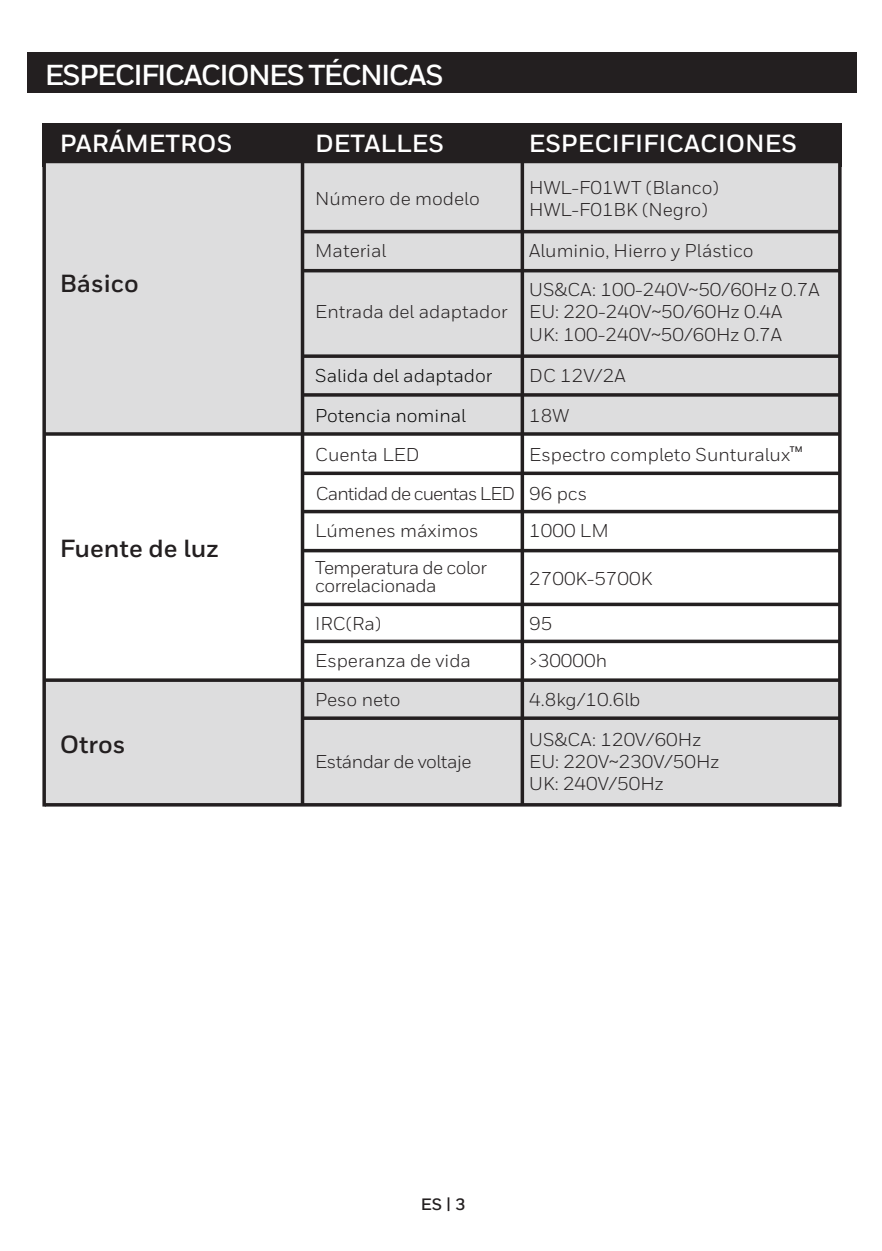
<style>
.page{position:relative;width:882px;height:1251px;background:#fff}
.page>*{position:absolute;margin:0;border:0;box-sizing:border-box;transform-origin:0 0}
.t1{font:700 28.7px "Honeywell Sans";letter-spacing:-.06em;color:#fff}
.t2{font:700 24.85px "Honeywell Sans";color:#fff}
.t3{font:700 24.85px "Honeywell Sans";color:#231f20}
.t4{font:18.55px/22.4px "Honeywell Sans";color:#231f20}
.t5{font:18.55px/37.4px "Honeywell Sans";letter-spacing:-.03em;color:#231f20}
.t6{font:18.55px/39.6px "Honeywell Sans";color:#030303}
.t7{font:18.55px "Honeywell Sans";letter-spacing:-.025em;color:#231f20}
.t8{font:700 16.45px "Honeywell Sans";color:#231f20}
.t9{font:700 8.05px "Honeywell Sans";color:#231f20}
</style>
<div class="page">
<div style="left:42px;top:123px;width:799px;height:44px;background:#231f20"></div>
<div style="left:44px;top:164px;width:795px;height:270px;background:#ddddde"></div>
<div style="left:44px;top:680px;width:795px;height:124px;background:#ddddde"></div>
<div style="left:27px;top:52px;width:829px;height:41px;background:#231f20"></div>
<svg style="left:837px;top:163px;width:4px;height:643px;fill:#231f20"></svg>
<svg style="left:520px;top:163px;width:4px;height:639px;background:#403c3d"></svg>
<hr style="left:302px;top:230px;width:538px;height:3px;background:#231f20">
<hr style="left:302px;top:269px;width:538px;height:3px;background:#231f20">
<svg style="left:304px;top:354px;width:536px;height:4px;background:#393536"></svg>
<hr style="left:44px;top:432px;width:796px;height:3px;background:#231f20">
<svg style="left:304px;top:471px;width:536px;height:4px;background:#423e3f"></svg>
<svg style="left:304px;top:509px;width:536px;height:4px;background:#504d4d"></svg>
<svg style="left:304px;top:548px;width:536px;height:4px;background:#524f50"></svg>
<svg style="left:304px;top:602px;width:536px;height:4px;background:#464344"></svg>
<svg style="left:304px;top:639px;width:536px;height:4px;background:#464243"></svg>
<hr style="left:302px;top:716px;width:538px;height:3px;background:#231f20">
<hr style="left:302px;top:393px;width:538px;height:3px;background:#231f20">
<svg style="left:300px;top:163px;width:4px;height:639px;background:#484546"></svg>
<svg style="left:42px;top:164px;width:4px;height:642px;background:#3d393a"></svg>
<hr style="left:45px;top:678px;width:795px;height:3px;background:#231f20">
<svg style="left:45px;top:802px;width:795px;height:4px;fill:#231f20"></svg>
<h1 class="t1" style="left:45px;top:57px;width:400px">ESPECIFICACIONES TÉCNICAS</h1>
<h2 class="t2" style="left:60px;top:128px;width:174px">PARÁMETROS</h2>
<h2 class="t3" style="left:60px;top:268px;width:80px">Básico</h2>
<h2 class="t3" style="left:60px;top:533px;width:160px">Fuente de luz</h2>
<h2 class="t3" style="left:60px;top:729px;width:67px">Otros</h2>
<h2 class="t2" style="left:315px;top:128px;width:130px">DETALLES</h2>
<h2 class="t2" style="left:528px;top:128px;width:270px">ESPECIFIFICACIONES</h2>
<p class="t4" style="left:529px;top:176px;width:191px">HWL-F01WT (Blanco)<br>HWL-F01BK (Negro)</p>
<p class="t4" style="left:529px;top:230px;width:291px;line-height:39.6px">Aluminio, Hierro y Plástico<br>US&amp;CA: 100-240V~50/60Hz 0.7A</p>
<p class="t4" style="left:529px;top:301px;width:254px">EU: 220-240V~50/60Hz 0.4A<br>UK: 100-240V~50/60Hz 0.7A</p>
<p class="t4" style="left:529px;top:356px;width:262px;line-height:38.9px">DC 12V/2A<br>18W<br>Espectro completo Sunturalux<br>96 pcs<br>1000 LM</p>
<p class="t4" style="left:529px;top:567px;width:124px">2700K-5700K</p>
<p class="t4" style="left:529px;top:605px;width:79px;line-height:37.1px">95 &gt;30000h</p>
<p class="t4" style="left:315px;top:188px;width:166px">Número de modelo</p>
<p class="t4" style="left:315px;top:239px;width:73px">Material</p>
<p class="t4" style="left:315px;top:301px;width:194px">Entrada del adaptador</p>
<p class="t6" style="left:315px;top:356px;width:179px">Salida del adaptador<br>Potencia nominal</p>
<p class="t5" style="left:315px;top:436px;width:201px">Cuenta LED<br>Cantidad de cuentas LED<br>Lúmenes máximos<br>Temperatura de color</p>
<p class="t4" style="left:315px;top:567px;width:157px;line-height:37.4px">correlacionada<br>IRC(Ra)<br>Esperanza de vida</p>
<p class="t4" style="left:315px;top:688px;width:87px">Peso neto</p>
<p class="t4" style="left:529px;top:688px;width:113px">4.8kg/10.6lb</p>
<p class="t9" style="left:789px;top:444px;width:14px">TM</p>
<p class="t7" style="left:315px;top:750px;width:158px">Estándar de voltaje</p>
<p class="t4" style="left:529px;top:727px;width:192px">US&amp;CA: 120V/60Hz<br>EU: 220V~230V/50Hz<br>UK: 240V/50Hz</p>
<p class="t8" style="left:420px;top:1194px;width:46px">ES | 3</p>
</div>
